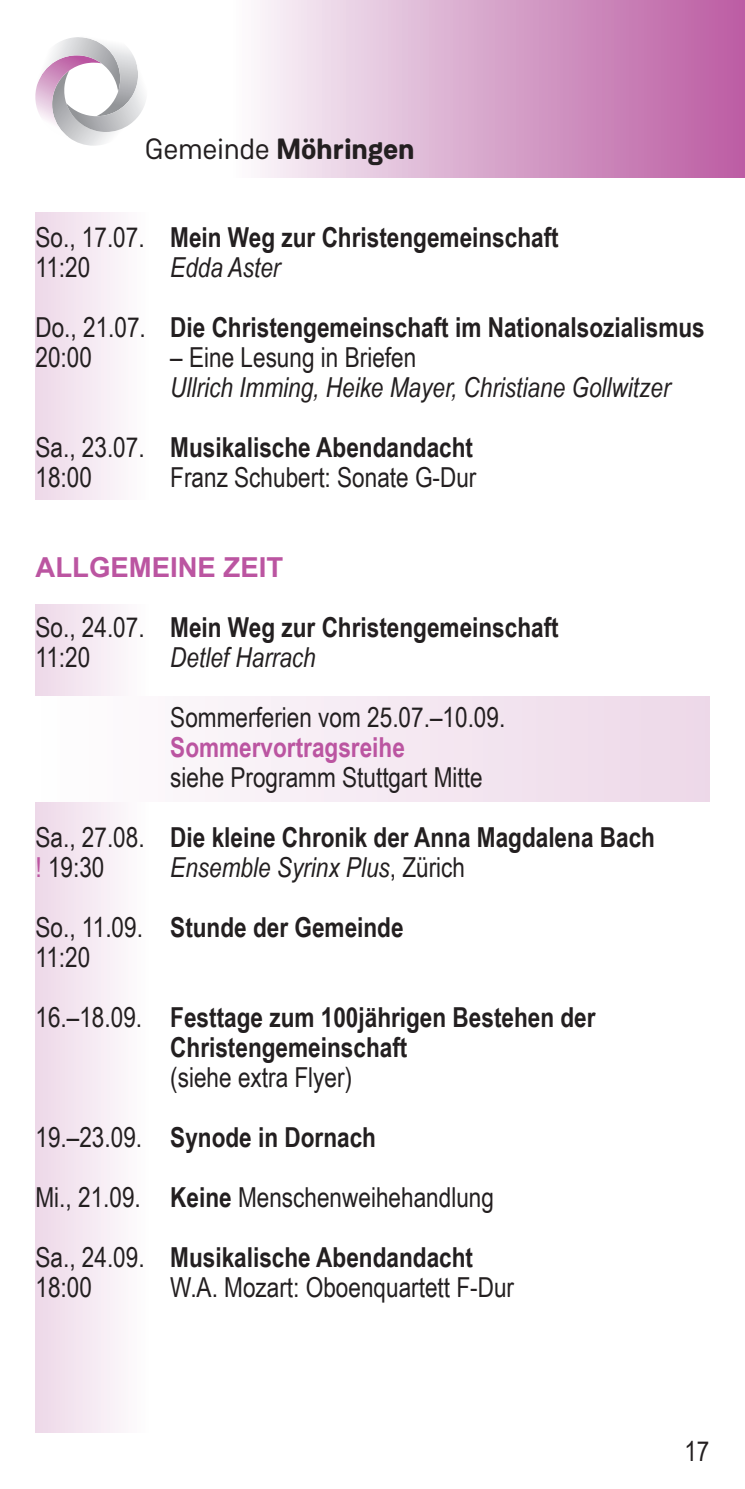
<style>
.page{position:relative;width:745px;height:1489px;background:#fff}
.page>*{position:absolute;margin:0;border:0;box-sizing:border-box;transform-origin:0 0}
.t1{font:700 29.25px "Weissenhof Grotesk";letter-spacing:-.01em;color:#231f20}
.t2{font:700 27.5px/30px "Arial Narrow";color:#231f20}
.t3{font:27.5px/30px "Arial Narrow";color:#231f20}
.t4{font:italic 27.5px/30px "Arial Narrow";color:#231f20}
.t5{font:700 27.5px "Arial";color:#bb55a1}
.s1{font-weight:400}
.s2{font-style:normal}
.s3{font-weight:700;color:#bb55a1}
.s4{color:#bb55a1}
.s5{font-weight:700}
</style>
<div class="page">
<svg style="left:260px;top:0;width:484px;height:177px;background:#d7a4cb"></svg>
<svg style="left:35px;top:37px;width:110px;height:109px"></svg>
<img style="left:66px;top:103px;width:64px;height:29px">
<img style="left:96px;top:62px;width:42px;height:54px">
<div style="left:35px;top:213px;width:114px;height:1218px;background:linear-gradient(to right,#edd7e8,#fefefe)"></div>
<div style="left:35px;top:696px;width:674px;height:105px;background:linear-gradient(to right,#fefefe,#edd8e8)"></div>
<div style="left:35px;top:500px;width:674px;height:104px;background:#fff"></div>
<p class="t1" style="left:145px;top:131px;width:271px"><span class="s1">Gemeinde</span> Möhringen</p>
<p class="t2" style="left:35px;top:221px;width:524px"><span class="s1">So., 17.07.</span> Mein Weg zur Christengemeinschaft</p>
<p class="t3" style="left:35px;top:251px;width:56px">11:20</p>
<p class="t4" style="left:170px;top:252px;width:112px">Edda Aster</p>
<p class="t2" style="left:35px;top:311px;width:670px"><span class="s1">Do., 21.07.</span> Die Christengemeinschaft im Nationalsozialismus</p>
<p class="t3" style="left:35px;top:341px;width:58px">20:00</p>
<p class="t4" style="left:170px;top:342px;width:501px"><span class="s2">– Eine Lesung in Briefen<br></span>Ullrich Imming, Heike Mayer, Christiane Gollwitzer</p>
<p class="t2" style="left:35px;top:431px;width:439px"><span class="s1">Sa., 23.07.</span> Musikalische Abendandacht</p>
<p class="t3" style="left:35px;top:461px;width:58px">18:00</p>
<p class="t3" style="left:170px;top:461px;width:307px">Franz Schubert: Sonate G-Dur</p>
<p class="t5" style="left:35px;top:548px;width:249px">ALLGEMEINE ZEIT</p>
<p class="t2" style="left:35px;top:611px;width:524px"><span class="s1">So., 24.07.</span> Mein Weg zur Christengemeinschaft</p>
<p class="t3" style="left:35px;top:641px;width:56px">11:20</p>
<p class="t4" style="left:170px;top:642px;width:147px">Detlef Harrach</p>
<p class="t3" style="left:170px;top:701px;width:336px">Sommerferien vom 25.07.–10.09.<br><span class="s3">Sommervortragsreihe<br></span>siehe Programm Stuttgart Mitte</p>
<p class="t2" style="left:35px;top:821px;width:620px"><span class="s1">Sa., 27.08.</span> Die kleine Chronik der Anna Magdalena Bach</p>
<p class="t3" style="left:35px;top:851px;width:70px"><span class="s4">!</span> 19:30</p>
<p class="t4" style="left:170px;top:852px;width:296px">Ensemble Syrinx Plus<span class="s2">, Zürich</span></p>
<p class="t2" style="left:35px;top:911px;width:369px"><span class="s1">So., 11.09.</span> Stunde der Gemeinde</p>
<p class="t3" style="left:35px;top:941px;width:56px">11:20</p>
<p class="t2" style="left:170px;top:1001px;width:426px;text-indent:-135px"><span class="s1">16.–18.09.</span> Festtage zum 100jährigen Bestehen der<br>Christengemeinschaft<br><span class="s1">(siehe extra Flyer)</span></p>
<p class="t2" style="left:35px;top:1121px;width:342px"><span class="s1">19.–23.09.</span> Synode in Dornach</p>
<p class="t3" style="left:35px;top:1181px;width:460px">Mi., 21.09. <span class="s5">Keine</span> Menschenweihehandlung</p>
<p class="t2" style="left:35px;top:1241px;width:439px"><span class="s1">Sa., 24.09.</span> Musikalische Abendandacht</p>
<p class="t3" style="left:35px;top:1271px;width:58px">18:00</p>
<p class="t3" style="left:170px;top:1271px;width:345px">W.A. Mozart: Oboenquartett F-Dur</p>
<p class="t3" style="left:684px;top:1434px;width:27px">17</p>
</div>
